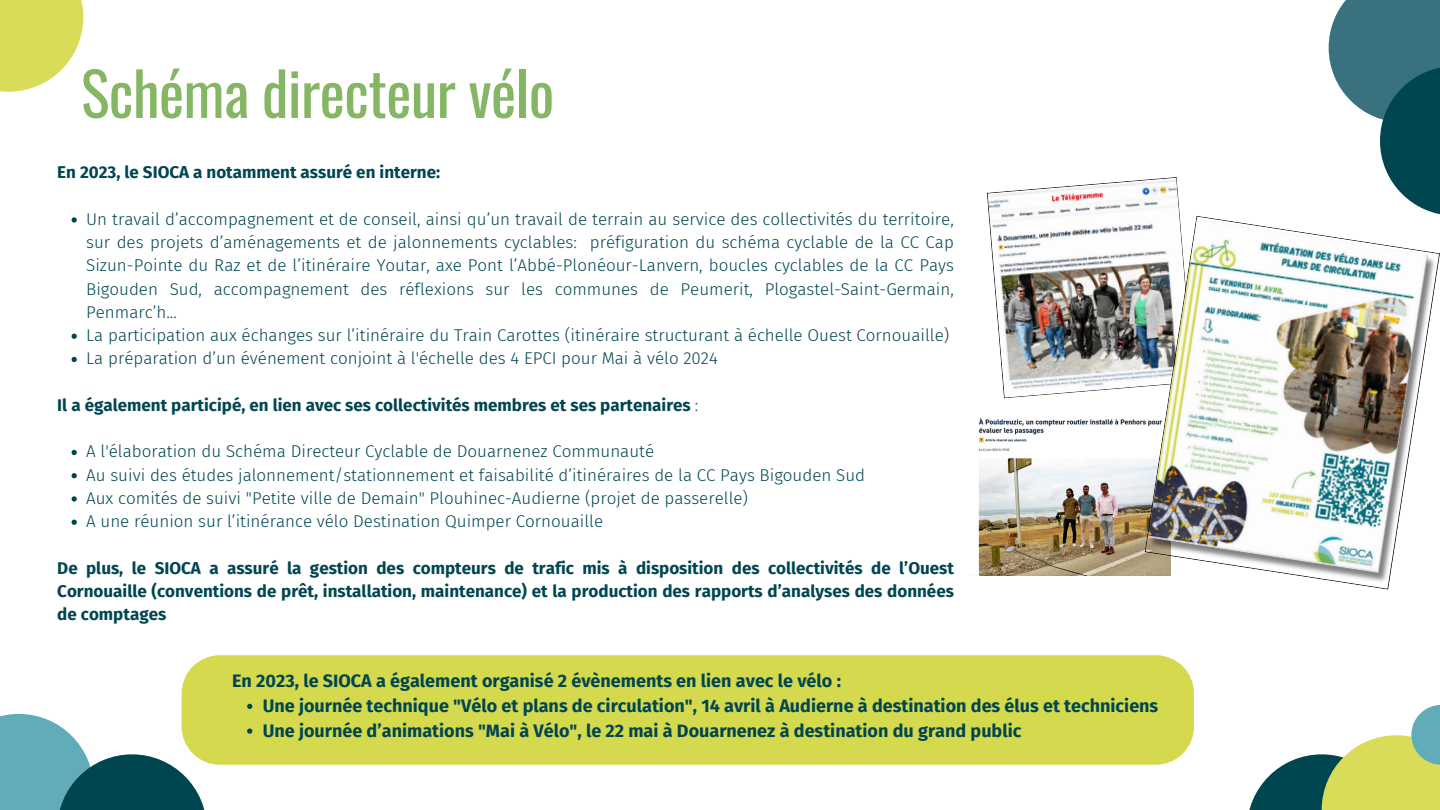
<style>
.page{position:relative;width:1440px;height:810px;background:#fff}
.page>*{position:absolute;margin:0;border:0;box-sizing:border-box;transform-origin:0 0}
.t1{font:60px "Oswald";letter-spacing:-.01em;color:#85b664}
.t2{font:700 18px "Fira Sans";color:#004651}
.t3{font:300 17px/23.2px "Fira Sans";color:#004651;text-align:justify}
.t4{font:700 17px/23.2px "Fira Sans";color:#004651;text-align:justify}
.s1{font-weight:300}
</style>
<div class="page">
<img style="left:987px;top:177px;width:193px;height:221px">
<img style="left:978px;top:418px;width:167px;height:157px">
<img style="left:1145px;top:216px;width:295px;height:374px">
<div style="left:1329px;top:0;width:111px;height:122px;background:#3a717e"></div>
<div style="left:182px;top:655px;width:1012px;height:110px;background:#d5d94d"></div>
<svg style="left:0;top:714px;width:85px;height:96px;fill:#60acb8"></svg>
<svg style="left:1380px;top:67px;width:60px;height:148px;fill:#004651"></svg>
<svg style="left:0;top:0;width:83px;height:92px;fill:#d9dc59"></svg>
<svg style="left:57px;top:754px;width:150px;height:56px;fill:#004651"></svg>
<svg style="left:1249px;top:754px;width:73px;height:56px;fill:#004651"></svg>
<div style="left:1322px;top:735px;width:118px;height:75px;background:#d9dc59"></div>
<svg style="left:1411px;top:705px;width:29px;height:60px;fill:#60acb8"></svg>
<svg style="left:72px;top:217px;width:5px;height:6px"></svg>
<svg style="left:72px;top:334px;width:5px;height:5px"></svg>
<svg style="left:72px;top:357px;width:5px;height:5px"></svg>
<svg style="left:72px;top:450px;width:5px;height:5px"></svg>
<svg style="left:72px;top:473px;width:5px;height:5px"></svg>
<svg style="left:72px;top:496px;width:5px;height:6px"></svg>
<svg style="left:72px;top:520px;width:5px;height:5px"></svg>
<svg style="left:247px;top:704px;width:5px;height:5px"></svg>
<svg style="left:247px;top:728px;width:5px;height:6px"></svg>
<h1 class="t1" style="left:81px;top:46px;width:475px">Schéma directeur vélo</h1>
<h2 class="t4" style="left:57px;top:161px;width:384px">En 2023, le SIOCA a notamment assuré en interne:</h2>
<p class="t3" style="left:86px;top:208px;width:869px">Un travail d’accompagnement et de conseil, ainsi qu’un travail de terrain au service des collectivités du territoire, sur des projets d’aménagements et de jalonnements cyclables: préfiguration du schéma cyclable de la CC Cap Sizun-Pointe du Raz et de l’itinéraire Youtar, axe Pont l’Abbé-Plonéour-Lanvern, boucles cyclables de la CC Pays Bigouden Sud, accompagnement des réflexions sur les communes de Peumerit, Plogastel-Saint-Germain, Penmarc’h...</p>
<p class="t3" style="left:86px;top:324px;width:865px">La participation aux échanges sur l’itinéraire du Train Carottes (itinéraire structurant à échelle Ouest Cornouaille)</p>
<p class="t3" style="left:86px;top:347px;width:633px">La préparation d’un événement conjoint à l'échelle des 4 EPCI pour Mai à vélo 2024</p>
<p class="t4" style="left:57px;top:394px;width:643px">Il a également participé, en lien avec ses collectivités membres et ses partenaires <span class="s1">:</span></p>
<p class="t3" style="left:86px;top:440px;width:569px">A l'élaboration du Schéma Directeur Cyclable de Douarnenez Communauté</p>
<p class="t3" style="left:86px;top:463px;width:780px">Au suivi des études jalonnement/stationnement et faisabilité d’itinéraires de la CC Pays Bigouden Sud</p>
<p class="t3" style="left:86px;top:487px;width:663px">Aux comités de suivi "Petite ville de Demain" Plouhinec-Audierne (projet de passerelle)</p>
<p class="t3" style="left:86px;top:510px;width:518px">A une réunion sur l’itinérance vélo Destination Quimper Cornouaille</p>
<h2 class="t4" style="left:57px;top:556px;width:898px">De plus, le SIOCA a assuré la gestion des compteurs de trafic mis à disposition des collectivités de l’Ouest Cornouaille (conventions de prêt, installation, maintenance) et la production des rapports d’analyses des données de comptages</h2>
<p class="t2" style="left:232px;top:670px;width:610px">En 2023, le SIOCA a également organisé 2 évènements en lien avec le vélo :</p>
<p class="t2" style="left:263px;top:695px;width:897px">Une journée technique "Vélo et plans de circulation", 14 avril à Audierne à destination des élus et techniciens</p>
<p class="t2" style="left:263px;top:720px;width:760px">Une journée d’animations "Mai à Vélo", le 22 mai à Douarnenez à destination du grand public</p>
</div>
